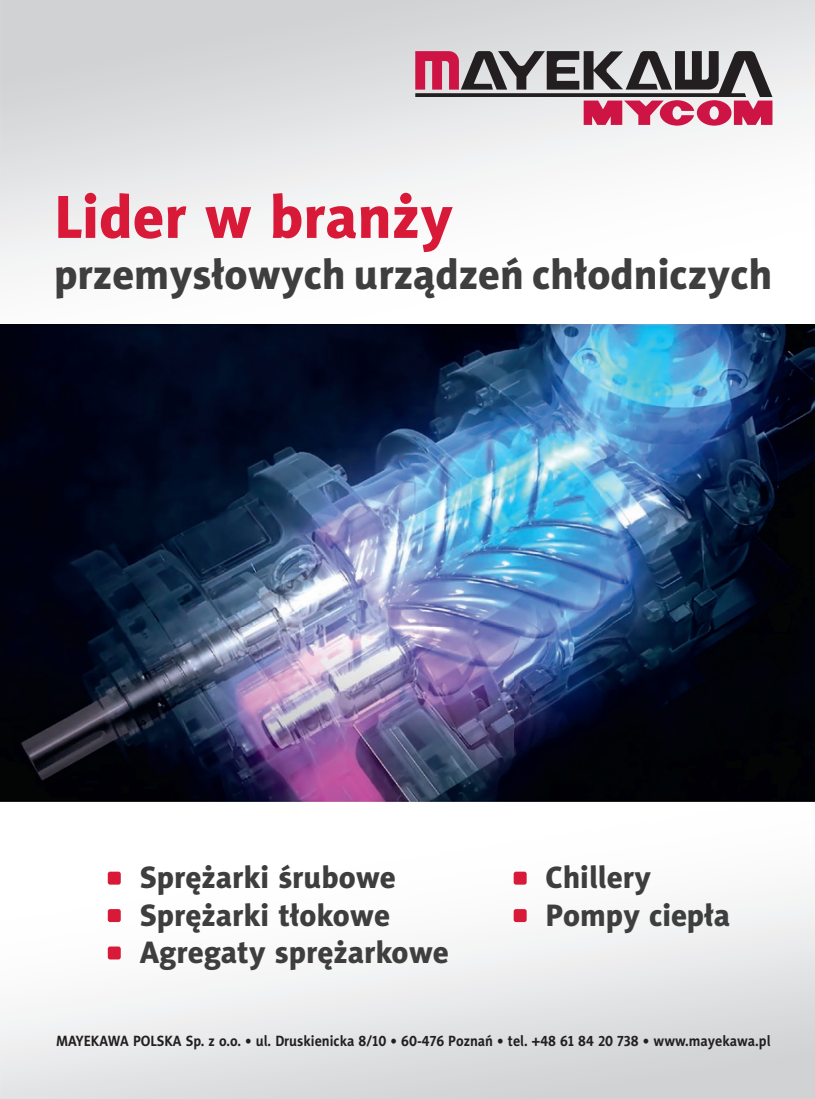
<style>
.page{position:relative;width:815px;height:1099px;background:#fff}
.page>*{position:absolute;margin:0;border:0;box-sizing:border-box;transform-origin:0 0}
.t1{font:61.25px "Naomi Sans EFN Heavy";color:#d91938}
.t2{font:42.5px "Naomi Sans EFN Heavy";color:#3e3e3f}
.t3{font:31.25px/37.5px "Naomi Sans EFN Heavy";color:#3e3e3f}
.t4{font:700 15px "Naomi Sans EFN";color:#231f20;scale:.94 1}
</style>
<div class="page">
<img style="left:0;top:0;width:815px;height:1098px">
<img style="left:0;top:324px;width:815px;height:477px">
<svg style="left:415px;top:51px;width:357px;height:75px;background:#aa8a93"></svg>
<div style="left:108px;top:871px;width:13px;height:13px;background:#d91938;border-radius:2px"></div>
<div style="left:514px;top:871px;width:13px;height:13px;background:#d91938;border-radius:2px"></div>
<div style="left:108px;top:946px;width:13px;height:13px;background:#d91938;border-radius:2px"></div>
<div style="left:108px;top:909px;width:13px;height:13px;background:#d91938;border-radius:2px"></div>
<div style="left:514px;top:909px;width:13px;height:13px;background:#d91938;border-radius:2px"></div>
<h1 class="t1" style="left:54px;top:180px;width:401px">Lider w branży</h1>
<h2 class="t2" style="left:54px;top:249px;width:720px">przemysłowych urządzeń chłodniczych</h2>
<h3 class="t3" style="left:140px;top:858px;width:311px">Sprężarki śrubowe<br>Sprężarki tłokowe<br>Agregaty sprężarkowe</h3>
<h3 class="t3" style="left:546px;top:858px;width:186px">Chillery<br>Pompy ciepła</h3>
<p class="t4" style="left:56px;top:1031px;width:761px">MAYEKAWA POLSKA Sp. z o.o. • ul. Druskienicka 8/10 • 60-476 Poznań • tel. +48 61 84 20 738 • www.mayekawa.pl</p>
</div>
